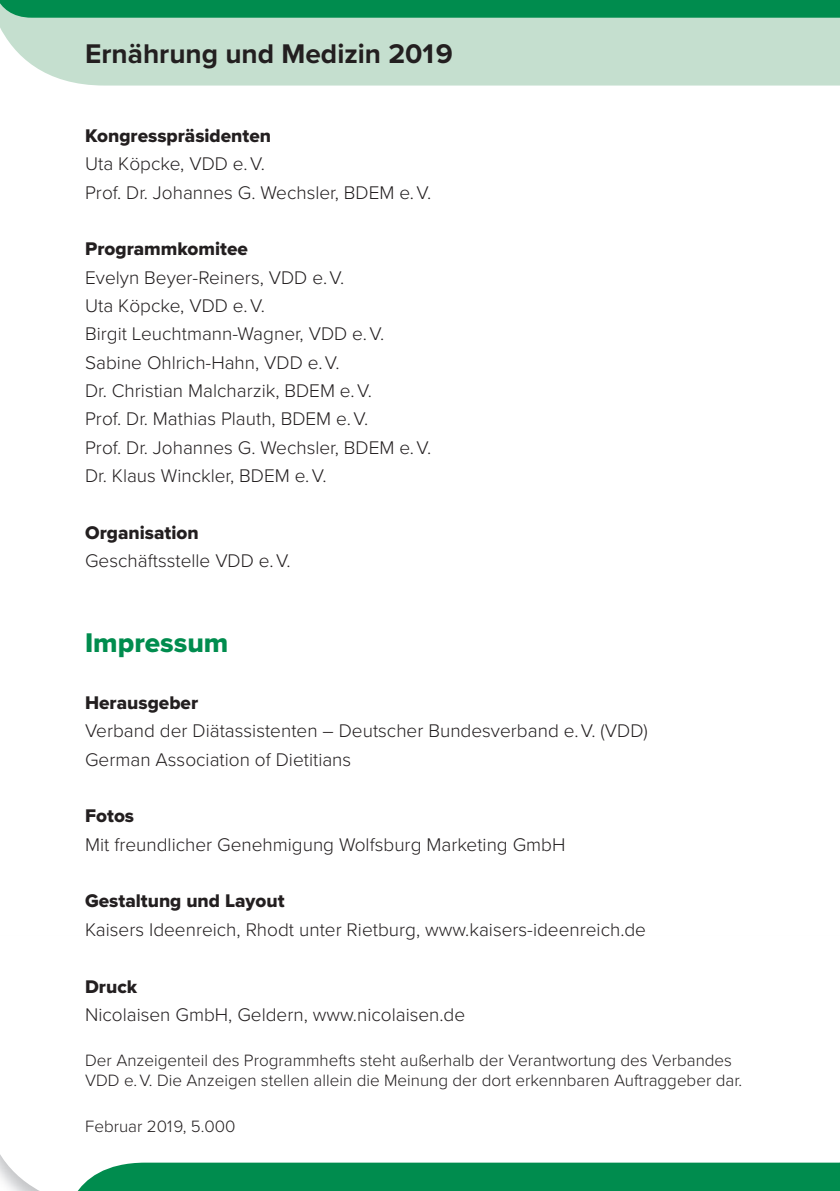
<style>
.page{position:relative;width:840px;height:1191px;background:#fff}
.page>*{position:absolute;margin:0;border:0;box-sizing:border-box;transform-origin:0 0}
.t1{font:700 28px "Proxima Nova";color:#231f20}
.t2{font:28px "Proxima Nova Extrabld";color:#008c4e}
.t3{font:300 19px/28.4px "Proxima Nova";color:#231f20}
.t4{font:19px "Proxima Nova Extrabld";color:#231f20}
.t5{font:300 17px/20px "Proxima Nova";color:#231f20}
</style>
<div class="page">
<div style="left:0;top:18px;width:839px;height:68px;background:#c5dfcf"></div>
<div style="left:0;top:0;width:839px;height:18px;background:#008c4e"></div>
<div style="left:77px;top:1162px;width:762px;height:29px;background:#008c4e"></div>
<h1 class="t1" style="left:85px;top:32px;width:369px">Ernährung und Medizin 2019</h1>
<p class="t4" style="left:85px;top:121px;width:187px">Kongresspräsidenten</p>
<p class="t3" style="left:85px;top:149px;width:347px">Uta Köpcke, VDD e. V.<br>Prof. Dr. Johannes G. Wechsler, BDEM e. V.</p>
<p class="t4" style="left:85px;top:235px;width:164px">Programmkomitee</p>
<p class="t3" style="left:85px;top:262px;width:347px">Evelyn Beyer-Reiners, VDD e. V.<br>Uta Köpcke, VDD e. V.<br>Birgit Leuchtmann-Wagner, VDD e. V.<br>Sabine Ohlrich-Hahn, VDD e. V.<br>Dr. Christian Malcharzik, BDEM e. V.<br>Prof. Dr. Mathias Plauth, BDEM e. V.<br>Prof. Dr. Johannes G. Wechsler, BDEM e. V.<br>Dr. Klaus Winckler, BDEM e. V.</p>
<p class="t4" style="left:85px;top:518px;width:115px">Organisation</p>
<p class="t3" style="left:85px;top:545px;width:207px">Geschäftsstelle VDD e. V.</p>
<h1 class="t2" style="left:85px;top:622px;width:145px">Impressum</h1>
<p class="t4" style="left:85px;top:688px;width:114px">Herausgeber</p>
<p class="t3" style="left:85px;top:715px;width:564px">Verband der Diätassistenten – Deutscher Bundesverband e. V. (VDD)<br>German Association of Dietitians</p>
<p class="t4" style="left:85px;top:802px;width:50px">Fotos</p>
<p class="t3" style="left:85px;top:829px;width:481px">Mit freundlicher Genehmigung Wolfsburg Marketing GmbH</p>
<p class="t4" style="left:85px;top:887px;width:201px">Gestaltung und Layout</p>
<p class="t3" style="left:85px;top:914px;width:562px">Kaisers Ideenreich, Rhodt unter Rietburg, www.kaisers-ideenreich.de</p>
<p class="t4" style="left:85px;top:972px;width:54px">Druck</p>
<p class="t3" style="left:85px;top:999px;width:381px">Nicolaisen GmbH, Geldern, www.nicolaisen.de</p>
<p class="t5" style="left:85px;top:1049px;width:658px">Der Anzeigenteil des Programmhefts steht außerhalb der Verantwortung des Verbandes<br>VDD e. V. Die Anzeigen stellen allein die Meinung der dort erkennbaren Auftraggeber dar.</p>
<p class="t5" style="left:85px;top:1115px;width:152px">Februar 2019, 5.000</p>
</div>
